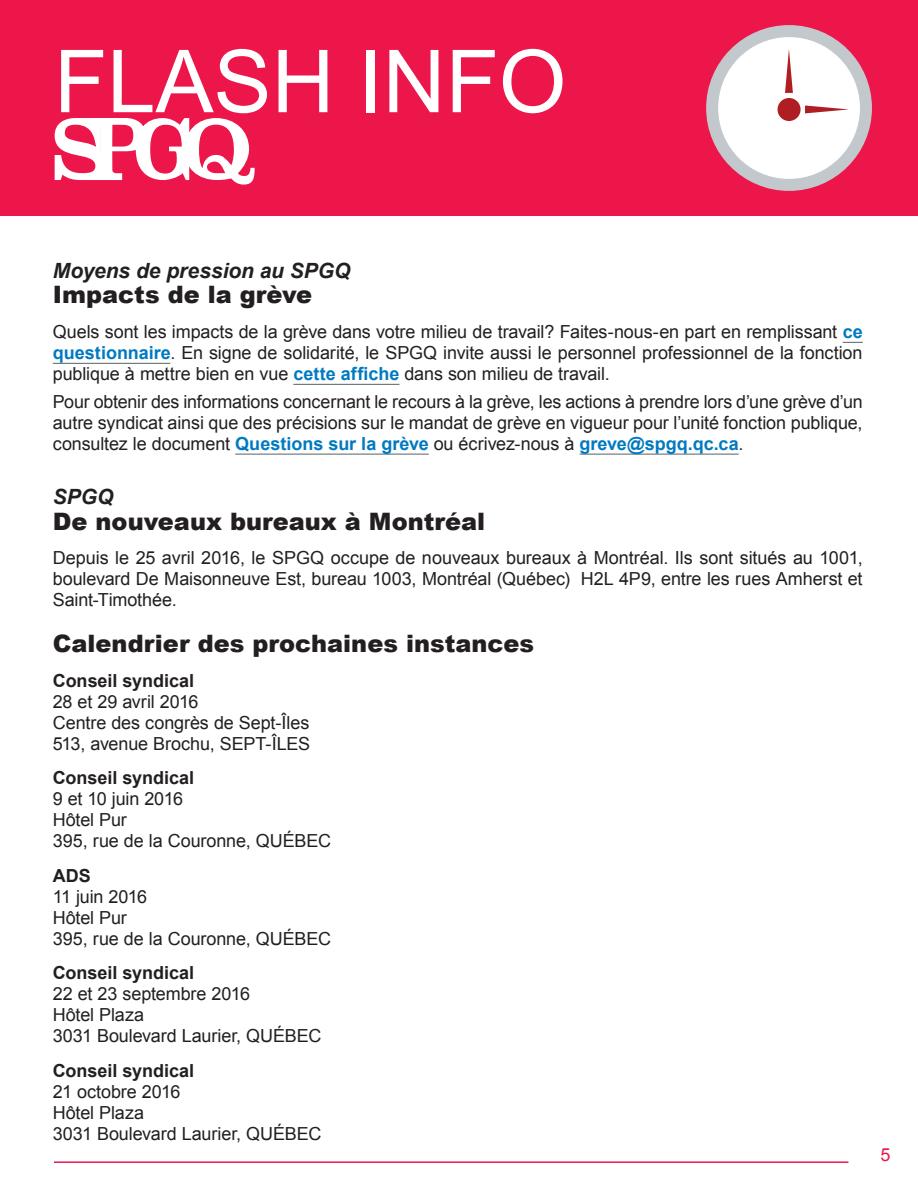
<style>
.page{position:relative;width:918px;height:1188px;background:#fff}
.page>*{position:absolute;margin:0;border:0;box-sizing:border-box;transform-origin:0 0}
.t1{font:87px "Arial";color:#fff}
.t2{font:900 24px "Arial";color:#231f20}
.t3{font:italic 700 21px "Arial";letter-spacing:-.005em;color:#231f20}
.t4{font:18px/21px "Arial";letter-spacing:-.005em;color:#231f20}
.t5{font:700 18px "Arial";color:#231f20}
.t6{font:18px "Arial";color:#ed154e}
.s1{font-weight:700;color:#0079c2}
</style>
<div class="page">
<div style="left:0;top:0;width:918px;height:216px;background:#ed164b"></div>
<svg style="left:55px;top:118px;width:200px;height:67px"></svg>
<div style="left:712px;top:31px;width:154px;height:154px;background:#fff;border-radius:50%"></div>
<div style="left:706px;top:25px;width:166px;height:166px;border:12px solid #c2c8cc;border-radius:50%"></div>
<svg style="left:785px;top:49px;width:8px;height:44px"></svg>
<svg style="left:805px;top:105px;width:44px;height:8px"></svg>
<div style="left:778px;top:98px;width:23px;height:23px;background:#af1e22;border-radius:50%"></div>
<hr style="left:54px;top:1161px;width:794px;height:2px;background:#ed154e">
<svg style="left:843px;top:342px;width:20px;height:1px"></svg>
<hr style="left:53px;top:363px;width:117px;height:1px;background:#697379">
<hr style="left:293px;top:384px;width:106px;height:1px;background:#697379">
<hr style="left:235px;top:454px;width:194px;height:1px;background:#697379">
<hr style="left:580px;top:454px;width:159px;height:1px;background:#697379">
<h1 class="t1" style="left:54px;top:25px;width:514px">flash info</h1>
<p class="t3" style="left:53px;top:256px;width:299px">Moyens de pression au SPGQ</p>
<h2 class="t2" style="left:53px;top:277px;width:261px">Impacts de la grève</h2>
<p class="t4" style="left:53px;top:321px;width:812px;text-align:justify">Quels sont les impacts de la grève dans votre milieu de travail? Faites-nous-en part en remplissant <span class="s1">ce questionnaire</span>. En signe de solidarité, le SPGQ invite aussi le personnel professionnel de la fonction publique à mettre bien en vue <span class="s1">cette affiche</span> dans son milieu de travail.</p>
<p class="t4" style="left:53px;top:391px;width:811px;text-align:justify">Pour obtenir des informations concernant le recours à la grève, les actions à prendre lors d’une grève d’un autre syndicat ainsi que des précisions sur le mandat de grève en vigueur pour l’unité fonction publique, consultez le document <span class="s1">Questions sur la grève</span> ou écrivez-nous à <span class="s1">greve@spgq.qc.ca</span>.</p>
<p class="t3" style="left:53px;top:483px;width:62px">SPGQ</p>
<h2 class="t2" style="left:53px;top:504px;width:434px">De nouveaux bureaux à Montréal</h2>
<p class="t4" style="left:53px;top:548px;width:812px;text-align:justify">Depuis le 25 avril 2016, le SPGQ occupe de nouveaux bureaux à Montréal. Ils sont situés au 1001, boulevard De Maisonneuve Est, bureau 1003, Montréal (Québec) H2L 4P9, entre les rues Amherst et Saint-Timothée.</p>
<h2 class="t2" style="left:53px;top:626px;width:483px">Calendrier des prochaines instances</h2>
<p class="t5" style="left:53px;top:668px;width:143px">Conseil syndical</p>
<p class="t4" style="left:53px;top:691px;width:258px">28 et 29 avril 2016<br>Centre des congrès de Sept-Îles<br>513, avenue Brochu, SEPT-ÎLES</p>
<p class="t5" style="left:53px;top:766px;width:143px">Conseil syndical</p>
<p class="t4" style="left:53px;top:789px;width:280px">9 et 10 juin 2016<br>Hôtel Pur<br>395, rue de la Couronne, QUÉBEC</p>
<p class="t5" style="left:53px;top:863px;width:39px">ADS</p>
<p class="t4" style="left:53px;top:886px;width:280px">11 juin 2016<br>Hôtel Pur<br>395, rue de la Couronne, QUÉBEC</p>
<p class="t5" style="left:53px;top:961px;width:143px">Conseil syndical</p>
<p class="t4" style="left:53px;top:984px;width:270px">22 et 23 septembre 2016<br>H ôtel Plaza<br>3031 Boulevard Laurier, QUÉBEC</p>
<p class="t5" style="left:53px;top:1058px;width:143px">Conseil syndical</p>
<p class="t4" style="left:53px;top:1081px;width:270px">21 octobre 2016<br>H ôtel Plaza<br>3031 Boulevard Laurier, QUÉBEC</p>
<p class="t6" style="left:880px;top:1142px;width:12px">5</p>
</div>
